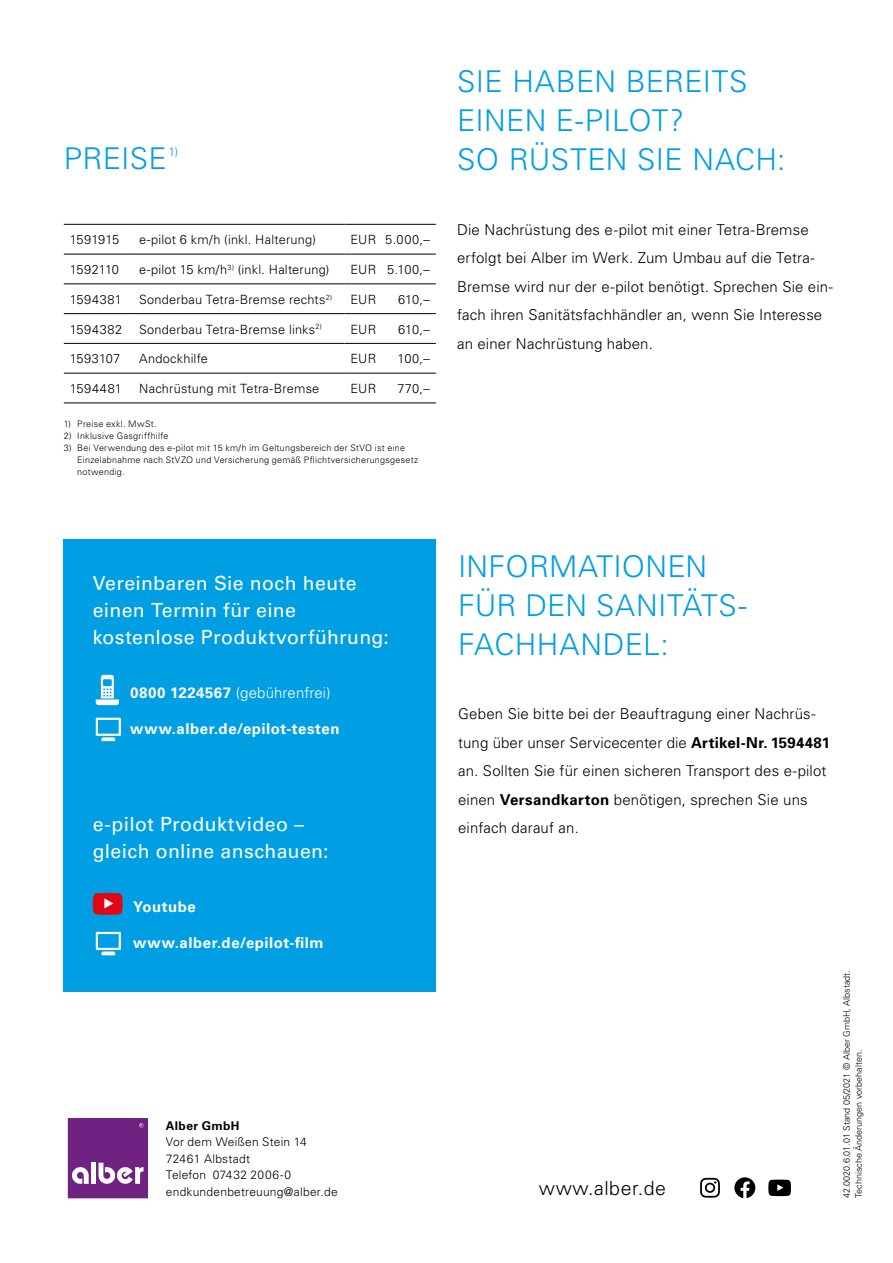
<style>
.page{position:relative;width:893px;height:1263px;background:#fff}
.page>*{position:absolute;margin:0;border:0;box-sizing:border-box;transform-origin:0 0}
.t1{font:300 30px/39px "Univers";letter-spacing:.01em;color:#009fe3}
.t2{font:19.5px/27px "Univers LT Std";letter-spacing:.02em;color:#fff}
.t3{font:300 19.5px "Univers LT Std";letter-spacing:.03em;color:#000}
.t4{font:300 15px/28.5px "Univers";letter-spacing:.01em;color:#000}
.t5{font:700 15px "Univers LT Std";letter-spacing:.035em;color:#fff}
.t6{font:300 15px "Univers LT Std";letter-spacing:.005em;color:#fff}
.t7{font:300 12.75px "Univers";letter-spacing:.015em;color:#000}
.t8{font:300 12.75px "Univers";letter-spacing:.045em;color:#000}
.t9{font:300 12.75px "Univers";letter-spacing:-.005em;color:#000}
.t10{font:300 12.75px "Univers";letter-spacing:-.01em;color:#000}
.t11{font:300 12.75px "Univers";letter-spacing:.05em;color:#000}
.t12{font:300 12.3px "Univers";color:#009fe3}
.t13{font:300 12px/16.5px "Univers LT Std";letter-spacing:.02em;color:#000}
.t14{font:700 12px "Univers LT Std";letter-spacing:.035em;color:#000}
.t15{font:300 9px/12px "Univers";letter-spacing:.025em;color:#000}
.t16{font:300 9px/12px "Univers";color:#000}
.s1{font-weight:700}
</style>
<div class="page">
<hr style="left:64px;top:224px;width:69px;height:1px;background:#000">
<hr style="left:133px;top:224px;width:211px;height:1px;background:#000">
<hr style="left:344px;top:224px;width:92px;height:1px;background:#000">
<hr style="left:64px;top:254px;width:69px;height:1px;background:#000">
<hr style="left:133px;top:254px;width:211px;height:1px;background:#000">
<hr style="left:344px;top:254px;width:92px;height:1px;background:#000">
<hr style="left:64px;top:284px;width:69px;height:1px;background:#000">
<hr style="left:133px;top:284px;width:211px;height:1px;background:#000">
<hr style="left:344px;top:284px;width:92px;height:1px;background:#000">
<hr style="left:64px;top:313px;width:69px;height:1px;background:#000">
<hr style="left:133px;top:313px;width:211px;height:1px;background:#000">
<hr style="left:344px;top:313px;width:92px;height:1px;background:#000">
<hr style="left:64px;top:343px;width:69px;height:1px;background:#000">
<hr style="left:133px;top:343px;width:211px;height:1px;background:#000">
<hr style="left:344px;top:343px;width:92px;height:1px;background:#000">
<hr style="left:64px;top:373px;width:69px;height:1px;background:#000">
<hr style="left:133px;top:373px;width:211px;height:1px;background:#000">
<hr style="left:344px;top:373px;width:92px;height:1px;background:#000">
<hr style="left:64px;top:403px;width:69px;height:1px;background:#000">
<hr style="left:133px;top:403px;width:211px;height:1px;background:#000">
<hr style="left:344px;top:403px;width:92px;height:1px;background:#000">
<svg style="left:700px;top:1178px;width:20px;height:20px"></svg>
<svg style="left:768px;top:1179px;width:23px;height:17px"></svg>
<svg style="left:734px;top:1177px;width:21px;height:21px"></svg>
<div style="left:68px;top:1118px;width:80px;height:80px;background:#702283"></div>
<svg style="left:72px;top:1167px;width:17px;height:17px"></svg>
<div style="left:91px;top:1163px;width:5px;height:21px;background:#fff"></div>
<svg style="left:99px;top:1163px;width:44px;height:21px"></svg>
<svg style="left:139px;top:1123px;width:5px;height:4px"></svg>
<div style="left:64px;top:539px;width:372px;height:453px;background:#009fe3"></div>
<svg style="left:93px;top:893px;width:30px;height:22px"></svg>
<svg style="left:96px;top:932px;width:25px;height:23px"></svg>
<svg style="left:96px;top:675px;width:23px;height:30px"></svg>
<svg style="left:96px;top:718px;width:25px;height:23px"></svg>
<h1 class="t1" style="left:457px;top:61px;width:292px">SIE HABEN BEREITS<br>EINEN E-PILOT?</h1>
<h1 class="t1" style="left:64px;top:138px;width:105px">PREISE</h1>
<h1 class="t1" style="left:457px;top:139px;width:330px">SO RÜSTEN SIE NACH:</h1>
<p class="t12" style="left:168px;top:145px;width:11px">1)</p>
<p class="t9" style="left:70px;top:232px;width:51px">1591915</p>
<p class="t7" style="left:139px;top:232px;width:178px">e-pilot 6 km/h (inkl. Halterung)</p>
<p class="t7" style="left:350px;top:232px;width:81px">EUR 5.000,–</p>
<p class="t10" style="left:70px;top:262px;width:51px">1592110</p>
<p class="t7" style="left:139px;top:262px;width:192px">e-pilot 15 km/h<sup>3)</sup> (inkl. Halterung)</p>
<p class="t7" style="left:350px;top:262px;width:81px">EUR 5.100,–</p>
<p class="t8" style="left:70px;top:292px;width:54px">1594381</p>
<p class="t7" style="left:139px;top:292px;width:195px">Sonderbau Tetra-Bremse rechts<sup>2)</sup></p>
<p class="t7" style="left:350px;top:292px;width:27px">EUR</p>
<p class="t7" style="left:398px;top:292px;width:33px">610,–</p>
<p class="t8" style="left:70px;top:321px;width:54px">1594382</p>
<p class="t7" style="left:139px;top:321px;width:184px">Sonderbau Tetra-Bremse links<sup>2)</sup></p>
<p class="t7" style="left:350px;top:321px;width:27px">EUR</p>
<p class="t7" style="left:398px;top:321px;width:33px">610,–</p>
<p class="t7" style="left:70px;top:351px;width:52px">1593107</p>
<p class="t7" style="left:139px;top:351px;width:70px">Andockhilfe</p>
<p class="t7" style="left:350px;top:351px;width:27px">EUR</p>
<p class="t7" style="left:397px;top:351px;width:34px">100,–</p>
<p class="t11" style="left:70px;top:381px;width:54px">1594481</p>
<p class="t7" style="left:139px;top:381px;width:182px">Nachrüstung mit Tetra-Bremse</p>
<p class="t7" style="left:350px;top:381px;width:27px">EUR</p>
<p class="t7" style="left:397px;top:381px;width:34px">770,–</p>
<p class="t15" style="left:64px;top:418px;width:94px">1) Preise exkl. MwSt.</p>
<p class="t15" style="left:64px;top:430px;width:106px">2) Inklusive Gasgriffhilfe</p>
<p class="t15" style="left:77px;top:442px;width:342px;text-indent:-14px">3) Bei Verwendung des e-pilot mit 15 km/h im Geltungsbereich der StVO ist eine<br>Einzelabnahme nach StVZO und Versicherung gemäß Pflichtversicherungsgesetz notwendig.</p>
<p class="t4" style="left:457px;top:215px;width:377px">Die Nachrüstung des e-pilot mit einer Tetra-Bremse erfolgt bei Alber im Werk. Zum Umbau auf die Tetra-Bremse wird nur der e-pilot benötigt. Sprechen Sie ein&shy;fach ihren Sanitätsfachhändler an, wenn Sie Interesse an einer Nachrüstung haben.</p>
<h2 class="t2" style="left:93px;top:569px;width:298px">Vereinbaren Sie noch heute einen Termin für eine kostenlose Produktvorführung:</h2>
<p class="t6" style="left:130px;top:683px;width:202px"><span class="s1">0800 1224567</span> (gebührenfrei)</p>
<p class="t5" style="left:130px;top:719px;width:211px">www.alber.de/epilot-testen</p>
<h2 class="t2" style="left:93px;top:810px;width:237px">e-pilot Produktvideo – gleich online anschauen:</h2>
<p class="t5" style="left:133px;top:898px;width:64px">Youtube</p>
<p class="t5" style="left:133px;top:934px;width:192px">www.alber.de/epilot-film</p>
<p class="t14" style="left:166px;top:1118px;width:75px">Alber GmbH</p>
<p class="t13" style="left:166px;top:1133px;width:173px">Vor dem Weißen Stein 14<br>72461 Albstadt<br>Telefon 07432 2006-0 endkundenbetreuung@alber.de</p>
<h1 class="t1" style="left:458px;top:546px;width:290px">INFORMATIONEN<br>FÜR DEN SANITÄTS-<br>FACHHANDEL:</h1>
<p class="t4" style="left:458px;top:699px;width:373px">Geben Sie bitte bei der Beauftragung einer Nachrüs&shy;tung über unser Servicecenter die <span class="s1">Artikel-Nr. 1594481 </span>an. Sollten Sie für einen sicheren Transport des e-pilot einen <span class="s1">Versandkarton</span> benötigen, sprechen Sie uns einfach darauf an.</p>
<h2 class="t3" style="left:539px;top:1176px;width:129px">www.alber.de</h2>
<p class="t16" style="left:840px;top:1198px;width:229px;rotate:-90deg">42.0020.6.01.01 Stand 05/2021 © Alber GmbH, Albstadt.<br>Technische Änderungen vorbehalten.</p>
</div>
